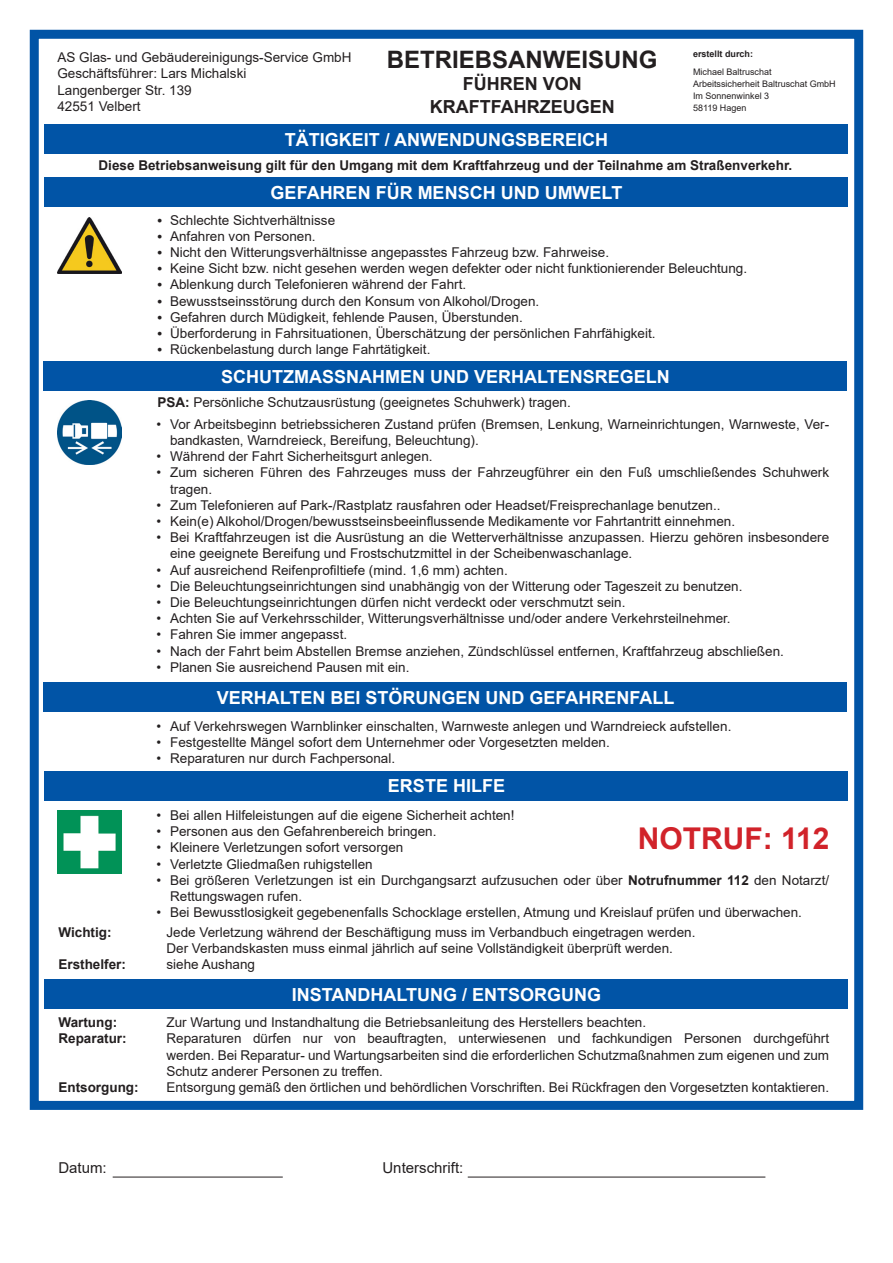
<style>
.page{position:relative;width:893px;height:1263px;background:#fff}
.page>*{position:absolute;margin:0;border:0;box-sizing:border-box;transform-origin:0 0}
.t1{font:700 30px "Arial";color:#d1232a}
.t2{font:700 24px "Arial";color:#231f20}
.t3{font:700 18px "Arial";color:#fff}
.t4{font:700 18px "Arial";color:#231f20}
.t5{font:15px "Arial";color:#231f20}
.t6{font:13.5px/16.2px "Arial";color:#231f20}
.t7{font:700 13.5px "Arial";color:#231f20}
.t8{font:9px "Arial";color:#231f20}
.t9{font:700 9px "Arial";color:#231f20}
.s1{font-weight:700}
</style>
<div class="page">
<div style="left:30px;top:30px;width:833px;height:1080px;border:9px solid #0154a6"></div>
<div style="left:45px;top:178px;width:803px;height:29px;background:#0154a6"></div>
<div style="left:45px;top:124px;width:803px;height:30px;background:#0154a6"></div>
<div style="left:44px;top:361px;width:803px;height:30px;background:#0154a6"></div>
<div style="left:45px;top:771px;width:803px;height:29px;background:#0154a6"></div>
<div style="left:45px;top:979px;width:803px;height:30px;background:#0154a6"></div>
<div style="left:44px;top:682px;width:803px;height:30px;background:#0154a6"></div>
<hr style="left:468px;top:1177px;width:297px;height:1px;background:#231f20">
<hr style="left:113px;top:1177px;width:170px;height:1px;background:#231f20">
<img style="left:57px;top:401px;width:64px;height:64px">
<img style="left:57px;top:810px;width:64px;height:64px">
<img style="left:57px;top:218px;width:65px;height:56px">
<p class="t6" style="left:57px;top:49px;width:296px">AS Glas- und Gebäudereinigungs-Service GmbH</p>
<p class="t6" style="left:57px;top:65px;width:191px">Geschäftsführer: Lars Michalski</p>
<p class="t6" style="left:57px;top:82px;width:136px">Langenberger Str. 139</p>
<p class="t6" style="left:57px;top:98px;width:85px">42551 Velbert</p>
<p class="t2" style="left:387px;top:42px;width:272px">BETRIEBSANWEISUNG</p>
<p class="t4" style="left:463px;top:71px;width:120px">FÜHREN VON</p>
<p class="t4" style="left:430px;top:94px;width:186px">KRAFTFAHRZEUGEN</p>
<p class="t3" style="left:285px;top:127px;width:325px">TÄTIGKEIT / ANWENDUNGSBEREICH</p>
<p class="t9" style="left:693px;top:47px;width:62px">erstellt durch:</p>
<p class="t8" style="left:693px;top:65px;width:80px">Michael Baltruschat</p>
<p class="t8" style="left:693px;top:77px;width:144px">Arbeitssicherheit Baltruschat GmbH</p>
<p class="t8" style="left:693px;top:89px;width:78px">Im Sonnenwinkel 3</p>
<p class="t8" style="left:693px;top:101px;width:55px">58119 Hagen</p>
<p class="t7" style="left:99px;top:156px;width:695px">Diese Betriebsanweisung gilt für den Umgang mit dem Kraftfahrzeug und der Teilnahme am Straßenverkehr.</p>
<p class="t5" style="left:157px;top:210px;width:7px">•</p>
<p class="t5" style="left:157px;top:226px;width:7px">•</p>
<p class="t5" style="left:157px;top:242px;width:7px">•</p>
<p class="t5" style="left:157px;top:259px;width:7px">•</p>
<p class="t5" style="left:157px;top:275px;width:7px">•</p>
<p class="t5" style="left:157px;top:291px;width:7px">•</p>
<p class="t5" style="left:157px;top:307px;width:7px">•</p>
<p class="t5" style="left:157px;top:323px;width:7px">•</p>
<p class="t5" style="left:157px;top:340px;width:7px">•</p>
<p class="t3" style="left:271px;top:180px;width:353px">GEFAHREN FÜR MENSCH UND UMWELT</p>
<p class="t6" style="left:170px;top:212px;width:167px">Schlechte Sichtverhältnisse</p>
<p class="t6" style="left:170px;top:228px;width:147px">Anfahren von Personen.</p>
<p class="t6" style="left:170px;top:244px;width:440px">Nicht den Witterungsverhältnisse angepasstes Fahrzeug bzw. Fahrweise.</p>
<p class="t6" style="left:170px;top:260px;width:579px">Keine Sicht bzw. nicht gesehen werden wegen defekter oder nicht funktionierender Beleuchtung.</p>
<p class="t6" style="left:170px;top:276px;width:298px">Ablenkung durch Telefonieren während der Fahrt.</p>
<p class="t6" style="left:170px;top:293px;width:371px">Bewusstseinsstörung durch den Konsum von Alkohol/Drogen.</p>
<p class="t6" style="left:170px;top:309px;width:354px">Gefahren durch Müdigkeit, fehlende Pausen, Überstunden.</p>
<p class="t6" style="left:170px;top:325px;width:487px">Überforderung in Fahrsituationen, Überschätzung der persönlichen Fahrfähigkeit.</p>
<p class="t6" style="left:170px;top:341px;width:262px">Rückenbelastung durch lange Fahrtätigkeit.</p>
<p class="t3" style="left:221px;top:364px;width:450px">SCHUTZMASSNAHMEN UND VERHALTENSREGELN</p>
<p class="t6" style="left:157px;top:394px;width:415px"><span class="s1">PSA:</span> Persönliche Schutzausrüstung (geeignetes Schuhwerk) tragen.</p>
<p class="t6" style="left:156px;top:416px;width:6px">•</p>
<p class="t6" style="left:156px;top:448px;width:6px">•</p>
<p class="t6" style="left:156px;top:464px;width:6px">•</p>
<p class="t6" style="left:156px;top:497px;width:6px">•</p>
<p class="t6" style="left:156px;top:513px;width:6px">•</p>
<p class="t6" style="left:156px;top:529px;width:6px">•</p>
<p class="t6" style="left:156px;top:562px;width:6px">•</p>
<p class="t6" style="left:156px;top:578px;width:6px">•</p>
<p class="t6" style="left:156px;top:594px;width:6px">•</p>
<p class="t6" style="left:156px;top:610px;width:6px">•</p>
<p class="t6" style="left:156px;top:626px;width:6px">•</p>
<p class="t6" style="left:156px;top:643px;width:6px">•</p>
<p class="t6" style="left:156px;top:659px;width:6px">•</p>
<p class="t6" style="left:156px;top:718px;width:6px">•</p>
<p class="t6" style="left:156px;top:734px;width:6px">•</p>
<p class="t6" style="left:156px;top:750px;width:6px">•</p>
<p class="t6" style="left:156px;top:807px;width:6px">•</p>
<p class="t6" style="left:156px;top:823px;width:6px">•</p>
<p class="t6" style="left:156px;top:839px;width:6px">•</p>
<p class="t6" style="left:156px;top:856px;width:6px">•</p>
<p class="t6" style="left:156px;top:872px;width:6px">•</p>
<p class="t6" style="left:156px;top:904px;width:6px">•</p>
<p class="t6" style="left:170px;top:416px;width:661px">Vor Arbeitsbeginn betriebssicheren Zustand prüfen (Bremsen, Lenkung, Warneinrichtungen, Warnweste, Ver&shy;bandkasten, Warndreieck, Bereifung, Beleuchtung).</p>
<p class="t6" style="left:170px;top:448px;width:264px">Während der Fahrt Sicherheitsgurt anlegen.</p>
<p class="t6" style="left:170px;top:464px;width:661px">Zum sicheren Führen des Fahrzeuges muss der Fahrzeugführer ein den Fuß umschließendes Schuhwerk tragen.</p>
<p class="t6" style="left:170px;top:497px;width:552px">Zum Telefonieren auf Park-/Rastplatz rausfahren oder Headset/Freisprechanlage benutzen..</p>
<p class="t6" style="left:170px;top:513px;width:566px">Kein(e) Alkohol/Drogen/bewusstseinsbeeinflussende Medikamente vor Fahrtantritt einnehmen.</p>
<p class="t6" style="left:170px;top:529px;width:661px">Bei Kraftfahrzeugen ist die Ausrüstung an die Wetterverhältnisse anzupassen. Hierzu gehören insbesondere eine geeignete Bereifung und Frostschutzmittel in der Scheibenwaschanlage.</p>
<p class="t6" style="left:170px;top:562px;width:339px">Auf ausreichend Reifenprofiltiefe (mind. 1,6 mm) achten.</p>
<p class="t6" style="left:170px;top:578px;width:574px">Die Beleuchtungseinrichtungen sind unabhängig von der Witterung oder Tageszeit zu benutzen.</p>
<p class="t6" style="left:170px;top:594px;width:457px">Die Beleuchtungseinrichtungen dürfen nicht verdeckt oder verschmutzt sein.</p>
<p class="t6" style="left:170px;top:610px;width:562px">Achten Sie auf Verkehrsschilder, Witterungsverhältnisse und/oder andere Verkehrsteilnehmer.</p>
<p class="t6" style="left:170px;top:626px;width:179px">Fahren Sie immer angepasst.</p>
<p class="t6" style="left:170px;top:643px;width:615px">Nach der Fahrt beim Abstellen Bremse anziehen, Zündschlüssel entfernen, Kraftfahrzeug abschließen.</p>
<p class="t6" style="left:170px;top:659px;width:241px">Planen Sie ausreichend Pausen mit ein.</p>
<p class="t3" style="left:217px;top:685px;width:459px">VERHALTEN BEI STÖRUNGEN UND GEFAHRENFALL</p>
<p class="t6" style="left:170px;top:718px;width:563px">Auf Verkehrswegen Warnblinker einschalten, Warnweste anlegen und Warndreieck aufstellen.</p>
<p class="t6" style="left:170px;top:734px;width:441px">Festgestellte Mängel sofort dem Unternehmer oder Vorgesetzten melden.</p>
<p class="t6" style="left:170px;top:750px;width:227px">Reparaturen nur durch Fachpersonal.</p>
<p class="t3" style="left:388px;top:773px;width:119px">ERSTE HILFE</p>
<p class="t6" style="left:170px;top:807px;width:346px">Bei allen Hilfeleistungen auf die eigene Sicherheit achten!</p>
<p class="t6" style="left:170px;top:823px;width:268px">Personen aus den Gefahrenbereich bringen.</p>
<p class="t6" style="left:170px;top:839px;width:235px">Kleinere Verletzungen sofort versorgen</p>
<p class="t6" style="left:170px;top:856px;width:204px">Verletzte Gliedmaßen ruhigstellen</p>
<p class="t6" style="left:170px;top:872px;width:661px">Bei größeren Verletzungen ist ein Durchgangsarzt aufzusuchen oder über <span class="s1">Notrufnummer 112</span> den Notarzt/<br>Rettungswagen rufen.</p>
<p class="t6" style="left:170px;top:904px;width:633px">Bei Bewusstlosigkeit gegebenenfalls Schocklage erstellen, Atmung und Kreislauf prüfen und überwachen.</p>
<p class="t1" style="left:638px;top:817px;width:193px">NOTRUF: 112</p>
<p class="t7" style="left:58px;top:923px;width:55px">Wichtig:</p>
<p class="t6" style="left:166px;top:924px;width:531px">Jede Verletzung während der Beschäftigung muss im Verbandbuch eingetragen werden.</p>
<p class="t6" style="left:166px;top:940px;width:508px">Der Verbandskasten muss einmal jährlich auf seine Vollständigkeit überprüft werden.</p>
<p class="t7" style="left:58px;top:955px;width:69px">Ersthelfer:</p>
<p class="t6" style="left:166px;top:956px;width:90px">siehe Aushang</p>
<p class="t3" style="left:292px;top:982px;width:311px">INSTANDHALTUNG / ENTSORGUNG</p>
<p class="t7" style="left:58px;top:1013px;width:60px">Wartung:</p>
<p class="t6" style="left:166px;top:1014px;width:481px">Zur Wartung und Instandhaltung die Betriebsanleitung des Herstellers beachten.</p>
<p class="t7" style="left:58px;top:1029px;width:70px">Reparatur:</p>
<p class="t6" style="left:166px;top:1030px;width:664px">Reparaturen dürfen nur von beauftragten, unterwiesenen und fachkundigen Personen durchgeführt</p>
<p class="t6" style="left:166px;top:1047px;width:664px">werden. Bei Reparatur- und Wartungsarbeiten sind die erforderlichen Schutzmaßnahmen zum eigenen und zum</p>
<p class="t6" style="left:166px;top:1063px;width:218px">Schutz anderer Personen zu treffen.</p>
<p class="t7" style="left:58px;top:1078px;width:82px">Entsorgung:</p>
<p class="t6" style="left:166px;top:1079px;width:664px">Entsorgung gemäß den örtlichen und behördlichen Vorschriften. Bei Rückfragen den Vorgesetzten kontaktieren.</p>
<p class="t5" style="left:58px;top:1157px;width:50px">Datum:</p>
<p class="t5" style="left:382px;top:1157px;width:82px">Unterschrift:</p>
</div>
